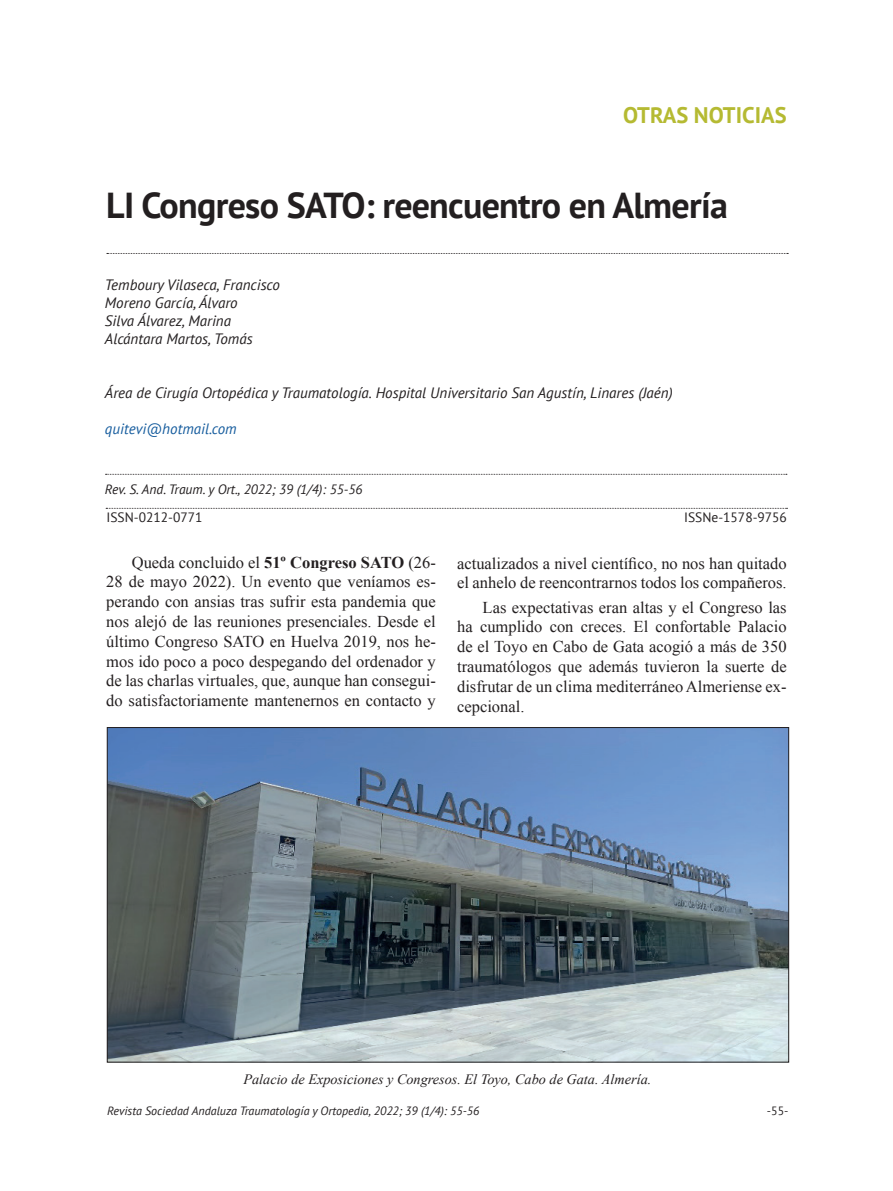
<style>
.page{position:relative;width:893px;height:1191px;background:#fff}
.page>*{position:absolute;margin:0;border:0;box-sizing:border-box;transform-origin:0 0}
.t1{font:700 36px "PT Sans";letter-spacing:-.02em;color:#231f20}
.t2{font:700 22.5px "PT Sans";color:#b5ba32}
.t3{font:16.5px/19.8px "Times New Roman";color:#231f20;text-align:justify}
.t4{font:italic 15px/18px "PT Sans";color:#231f20}
.t5{font:italic 15px "PT Sans";color:#175d9e}
.t6{font:italic 14.25px "Times New Roman";color:#231f20}
.t7{font:italic 13.5px "PT Sans";color:#231f20}
.t8{font:13.5px "PT Sans";color:#231f20}
.t9{font:italic 12px "PT Sans";color:#231f20}
.t10{font:12px "PT Sans";color:#231f20}
.s1{font-weight:700}
</style>
<div class="page">
<svg style="left:107px;top:253px;width:681px;height:1px"></svg>
<svg style="left:106px;top:508px;width:681px;height:1px"></svg>
<svg style="left:106px;top:474px;width:681px;height:1px"></svg>
<img style="left:109px;top:729px;width:678px;height:331px">
<h2 class="t2" style="left:623px;top:100px;width:165px">OTRAS NOTICIAS</h2>
<h1 class="t1" style="left:106px;top:182px;width:623px">LI Congreso SATO: reencuentro en Almería</h1>
<p class="t4" style="left:105px;top:275px;width:176px">Temboury Vilaseca, Francisco<br>Moreno García, Álvaro<br>Silva Álvarez, Marina<br>Alcántara Martos, Tomás</p>
<p class="t4" style="left:105px;top:383px;width:569px">Área de Cirugía Ortopédica y Traumatología. Hospital Universitario San Agustín, Linares (Jaén)</p>
<p class="t5" style="left:105px;top:419px;width:133px">quitevi@hotmail.com</p>
<p class="t7" style="left:105px;top:480px;width:259px">Rev. S. And. Traum. y Ort., 2022; 39 (1/4): 55-56</p>
<p class="t8" style="left:106px;top:508px;width:97px">ISSN-0212-0771</p>
<p class="t8" style="left:684px;top:508px;width:104px">ISSNe-1578-9756</p>
<p class="t3" style="left:106px;top:552px;width:331px;text-indent:26px">Queda concluido el <span class="s1">51º Congreso SATO</span> (26- 28 de mayo 2022). Un evento que veníamos es&shy;perando con ansias tras sufrir esta pandemia que nos alejó de las reuniones presenciales. Desde el último Congreso SATO en Huelva 2019, nos he&shy;mos ido poco a poco despegando del ordenador y de las charlas virtuales, que, aunque han consegui&shy;do satisfactoriamente mantenernos en contacto y</p>
<p class="t3" style="left:457px;top:553px;width:331px">actualizados a nivel científico, no nos han quitado el anhelo de reencontrarnos todos los compañeros.</p>
<p class="t3" style="left:457px;top:597px;width:331px;text-indent:26px">Las expectativas eran altas y el Congreso las ha cumplido con creces. El confortable Palacio de el Toyo en Cabo de Gata acogió a más de 350 traumatólogos que además tuvieron la suerte de disfrutar de un clima mediterráneo Almeriense ex&shy;cepcional.</p>
<p class="t6" style="left:243px;top:1069px;width:409px">Palacio de Exposiciones y Congresos. El Toyo, Cabo de Gata. Almería.</p>
<p class="t9" style="left:107px;top:1103px;width:374px">Revista Sociedad Andaluza Traumatología y Ortopedia, 2022; 39 (1/4): 55-56</p>
<p class="t10" style="left:767px;top:1103px;width:23px">-55-</p>
</div>
